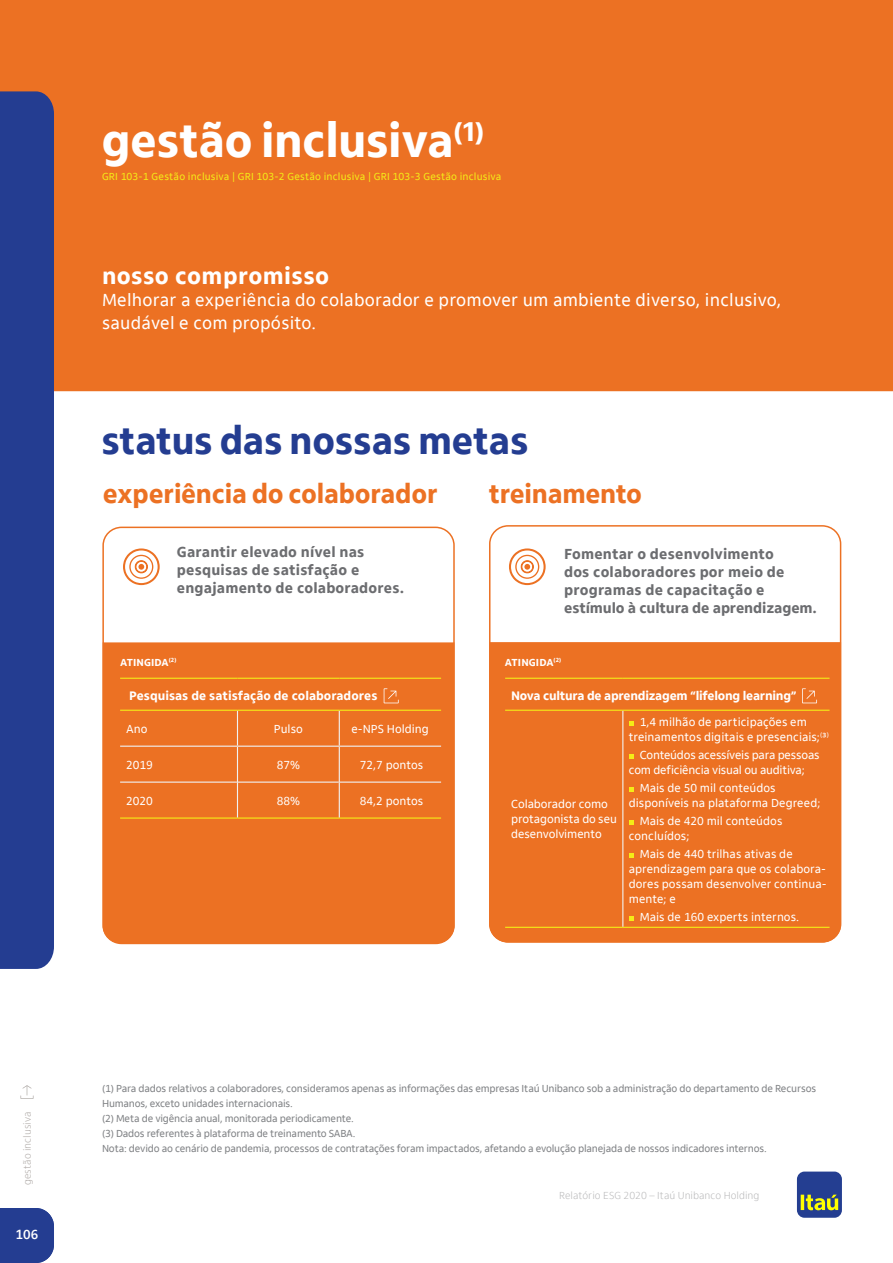
<style>
.page{position:relative;width:893px;height:1263px;background:#fff}
.page>*{position:absolute;margin:0;border:0;box-sizing:border-box;transform-origin:0 0}
.t1{font:800 48px "Itau Display";letter-spacing:.015em;color:#fff}
.t2{font:800 39px "Itau Display";letter-spacing:.015em;color:#243d91}
.Tit_1_1{font:800 27px "Itau Display";letter-spacing:.015em;color:#ec7123}
.t3{font:800 24px "Itau Text";letter-spacing:.015em;color:#fff}
.t4{font:18px/22.5px "Itau Text";letter-spacing:.01em;color:#fff}
.t5{font:800 15px/18px "Itau Text";letter-spacing:.01em;color:#6c6d70}
.t6{font:800 15px "Itau Text";letter-spacing:-.01em;color:#6c6d70}
.t7{font:700 13.5px "Itau Text";color:#fff}
.Tabela_Titulo_Itens{font:800 12.75px "Itau Text";letter-spacing:-.02em;color:#fff}
.Tabela_Titulo_Itens-2{font:800 12.75px "Itau Text";color:#fff}
.Tabela_Itens{font:12px/15px "Itau Text";color:#fff}
.Tabela_Itens-2{font:12px/15px "Itau Text";letter-spacing:-.02em;color:#fff}
.Tabela_Numeros{font:12px "Itau Text";color:#fff}
.Notas{font:10.5px/15px "Itau Text";letter-spacing:-.02em;color:#808285}
.Texto_Paragrafo{font:10.5px "Itau Text";letter-spacing:.01em;color:#f4ec17}
.t8{font:300 10.5px "Itau Text";color:#b9b9ba}
.t9{font:800 10.5px "Itau Text";letter-spacing:.01em;color:#fff}
.t10{font:300 10.5px "Itau Text";color:#b1aca9}
</style>
<div class="page">
<svg style="left:20px;top:1085px;width:14px;height:14px"></svg>
<div style="left:797px;top:1171px;width:45px;height:47px;background:#243e91;border-radius:8px"></div>
<svg style="left:801px;top:1195px;width:37px;height:15px"></svg>
<div style="left:0;top:1208px;width:54px;height:55px;background:#243d91"></div>
<div style="left:0;top:0;width:893px;height:391px;background:#ec7123"></div>
<div style="left:0;top:91px;width:54px;height:878px;background:#243d91"></div>
<div style="left:489px;top:642px;width:352px;height:300px;background:#ec7123"></div>
<div style="left:103px;top:642px;width:351px;height:301px;background:#ec7123"></div>
<hr style="left:120px;top:678px;width:117px;height:1px;background:#f4ec17">
<hr style="left:237px;top:678px;width:102px;height:1px;background:#f4ec17">
<hr style="left:339px;top:678px;width:102px;height:1px;background:#f4ec17">
<hr style="left:120px;top:817px;width:117px;height:2px;background:#f4ec17">
<hr style="left:237px;top:817px;width:102px;height:2px;background:#f4ec17">
<hr style="left:339px;top:817px;width:102px;height:2px;background:#f4ec17">
<hr style="left:120px;top:710px;width:117px;height:1px;background:#f4ec17">
<hr style="left:237px;top:710px;width:102px;height:1px;background:#f4ec17">
<hr style="left:339px;top:710px;width:102px;height:1px;background:#f4ec17">
<hr style="left:120px;top:781px;width:117px;height:2px;background:#f0f1f2">
<hr style="left:238px;top:781px;width:101px;height:2px;background:#f0f1f2">
<hr style="left:340px;top:781px;width:101px;height:2px;background:#f0f1f2">
<hr style="left:237px;top:711px;width:1px;height:35px;background:#f1f2f1">
<hr style="left:339px;top:711px;width:1px;height:35px;background:#f1f2f1">
<hr style="left:237px;top:782px;width:1px;height:35px;background:#f1f2f1">
<hr style="left:339px;top:782px;width:1px;height:35px;background:#f1f2f1">
<hr style="left:120px;top:746px;width:117px;height:1px;background:#f0f1f2">
<hr style="left:339px;top:746px;width:102px;height:1px;background:#f0f1f2">
<hr style="left:237px;top:746px;width:102px;height:1px;background:#f0f1f2">
<hr style="left:339px;top:747px;width:1px;height:35px;background:#f1f2f1">
<hr style="left:237px;top:747px;width:1px;height:35px;background:#f1f2f1">
<svg style="left:384px;top:688px;width:15px;height:15px"></svg>
<hr style="left:505px;top:678px;width:118px;height:1px;background:#f4ec17">
<hr style="left:623px;top:678px;width:206px;height:1px;background:#f4ec17">
<hr style="left:505px;top:927px;width:118px;height:1px;background:#f4ec17">
<hr style="left:623px;top:927px;width:206px;height:1px;background:#f4ec17">
<hr style="left:505px;top:710px;width:118px;height:1px;background:#f4ec17">
<hr style="left:623px;top:710px;width:206px;height:1px;background:#f4ec17">
<hr style="left:622px;top:711px;width:1px;height:216px;background:#f1f2f1">
<svg style="left:802px;top:688px;width:15px;height:15px"></svg>
<svg style="left:629px;top:721px;width:4px;height:5px"></svg>
<svg style="left:629px;top:754px;width:4px;height:5px"></svg>
<svg style="left:629px;top:787px;width:4px;height:5px"></svg>
<svg style="left:629px;top:820px;width:4px;height:5px"></svg>
<svg style="left:629px;top:853px;width:4px;height:5px"></svg>
<svg style="left:629px;top:916px;width:4px;height:5px"></svg>
<svg style="left:123px;top:548px;width:37px;height:37px"></svg>
<svg style="left:509px;top:548px;width:37px;height:37px"></svg>
<p class="t10" style="left:21px;top:1185px;width:75px;rotate:-90deg">gestão inclusiva</p>
<p class="t7" style="left:16px;top:1227px;width:24px">106</p>
<p class="t1" style="left:102px;top:113px;width:383px">gestão inclusiva<sup>(1)</sup></p>
<p class="Texto_Paragrafo" style="left:102px;top:170px;width:401px">GRI 103-1 Gestão inclusiva | GRI 103-2 Gestão inclusiva | GRI 103-3 Gestão inclusiva</p>
<p class="t3" style="left:102px;top:261px;width:229px">nosso compromisso</p>
<p class="t4" style="left:102px;top:289px;width:681px">Melhorar a experiência do colaborador e promover um ambiente diverso, inclusivo, saudável e com propósito.</p>
<p class="t2" style="left:102px;top:419px;width:427px">status das nossas metas</p>
<p class="Tit_1_1" style="left:103px;top:478px;width:336px">experiência do colaborador</p>
<p class="Tit_1_1" style="left:489px;top:478px;width:154px">treinamento</p>
<p class="t5" style="left:177px;top:543px;width:229px">Garantir elevado nível nas pesquisas de satisfação e engajamento de colaboradores.</p>
<p class="t5" style="left:564px;top:545px;width:211px">Fomentar o desenvolvimento</p>
<p class="t5" style="left:564px;top:563px;width:222px">dos colaboradores por meio de</p>
<p class="t5" style="left:564px;top:581px;width:202px">programas de capacitação e</p>
<p class="t6" style="left:564px;top:599px;width:254px">estímulo à cultura de aprendizagem.</p>
<p class="t9" style="left:120px;top:656px;width:58px">ATINGIDA<sup>(2)</sup></p>
<p class="t9" style="left:505px;top:656px;width:58px">ATINGIDA<sup>(2)</sup></p>
<p class="Tabela_Titulo_Itens-2" style="left:129px;top:688px;width:250px">Pesquisas de satisfação de colaboradores</p>
<p class="Tabela_Itens" style="left:126px;top:721px;width:23px">Ano</p>
<p class="Tabela_Numeros" style="left:274px;top:722px;width:31px">Pulso</p>
<p class="Tabela_Numeros" style="left:351px;top:722px;width:79px">e-NPS Holding</p>
<p class="Tabela_Itens" style="left:126px;top:757px;width:28px">2019</p>
<p class="Tabela_Numeros" style="left:277px;top:758px;width:25px">87%</p>
<p class="Tabela_Numeros" style="left:360px;top:758px;width:65px">72,7 pontos</p>
<p class="Tabela_Itens" style="left:126px;top:793px;width:28px">2020</p>
<p class="Tabela_Numeros" style="left:277px;top:793px;width:25px">88%</p>
<p class="Tabela_Numeros" style="left:360px;top:793px;width:65px">84,2 pontos</p>
<p class="Tabela_Titulo_Itens" style="left:511px;top:688px;width:287px">Nova cultura de aprendizagem “lifelong learning”</p>
<p class="Tabela_Itens" style="left:511px;top:797px;width:107px">Colaborador como protagonista do seu desenvolvimento</p>
<p class="Tabela_Itens" style="left:629px;top:715px;width:202px;text-indent:11px">1,4 milhão de participações em treinamentos digitais e presenciais;<sup>(</sup>3<sup>)</sup></p>
<p class="Tabela_Itens-2" style="left:629px;top:748px;width:192px;text-indent:11px">Conteúdos acessíveis para pessoas com deficiência visual ou auditiva;</p>
<p class="Tabela_Itens" style="left:629px;top:781px;width:193px;text-indent:11px">Mais de 50 mil conteúdos disponíveis na plataforma Degreed;</p>
<p class="Tabela_Itens" style="left:629px;top:814px;width:155px;text-indent:11px">Mais de 420 mil conteúdos concluídos;</p>
<p class="Tabela_Itens" style="left:629px;top:847px;width:199px;text-indent:11px">Mais de 440 trilhas ativas de aprendizagem para que os colabora&shy;dores possam desenvolver continua&shy;mente; e</p>
<p class="Tabela_Itens" style="left:640px;top:910px;width:161px">Mais de 160 experts internos.</p>
<p class="Notas" style="left:102px;top:1081px;width:716px">(1) Para dados relativos a colaboradores, consideramos apenas as informações das empresas Itaú Unibanco sob a administração do departamento de Recursos<br>Humanos, exceto unidades internacionais.</p>
<p class="Notas" style="left:102px;top:1111px;width:253px">(2) Meta de vigência anual, monitorada periodicamente.</p>
<p class="Notas" style="left:102px;top:1126px;width:255px">(3) Dados referentes à plataforma de treinamento SABA.</p>
<p class="Notas" style="left:102px;top:1141px;width:666px">Nota: devido ao cenário de pandemia, processos de contratações foram impactados, afetando a evolução planejada de nossos indicadores internos.</p>
<p class="t8" style="left:559px;top:1189px;width:202px">Relatório ESG 2020 – Itaú Unibanco Holding</p>
</div>
